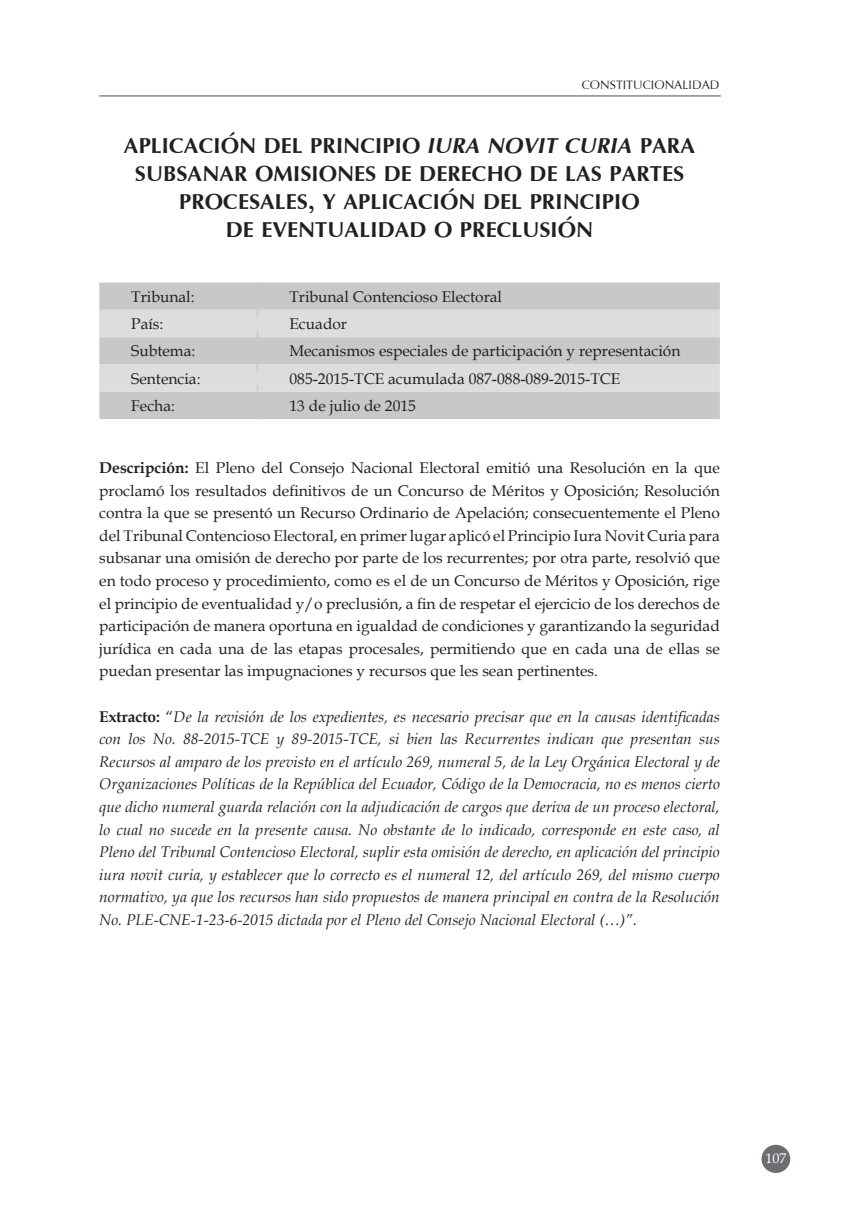
<style>
.page{position:relative;width:844px;height:1216px;background:#fff}
.page>*{position:absolute;margin:0;border:0;box-sizing:border-box;transform-origin:0 0}
.t1{font:33.95px/28.2px "Iris UPC Bold";color:#231f20;text-align:center}
.t2{font:19.25px "Iris UPC";color:#231f20}
.t3{font:15.58px/22.6px "Book Antiqua";color:#231f20;text-align:justify}
.t4{font:italic 15.58px/22.6px "Book Antiqua";color:#231f20;text-align:justify}
.t5{font:14px "Book Antiqua";color:#fff}
.s1{font-style:italic}
.s2{font-weight:700}
.s3{font-weight:700;font-style:normal}
.s4{font-style:normal}
</style>
<div class="page">
<div style="left:761px;top:1144px;width:29px;height:28px;background:#6c6d70;border-radius:50%"></div>
<div style="left:99px;top:282px;width:620px;height:137px;background:#c7c8ca"></div>
<svg style="left:99px;top:310px;width:620px;height:82px;background:#d5d6d8"></svg>
<svg style="left:257px;top:303px;width:1px;height:14px"></svg>
<svg style="left:257px;top:330px;width:1px;height:14px"></svg>
<svg style="left:257px;top:357px;width:1px;height:14px"></svg>
<svg style="left:257px;top:385px;width:1px;height:13px"></svg>
<hr style="left:99px;top:95px;width:621px;height:2px;background:#999b9e">
<p class="t2" style="left:581px;top:71px;width:139px">CONSTITUCIONALIDAD</p>
<h1 class="t1" style="left:124px;top:129px;width:572px">APLICACIÓN DEL PRINCIPIO <span class="s1">IURA NOVIT CURIA</span> PARA SUBSANAR OMISIONES DE DERECHO DE LAS PARTES PROCESALES, Y APLICACIÓN DEL PRINCIPIO<br>DE EVENTUALIDAD O PRECLUSIÓN</h1>
<p class="t3" style="left:131px;top:285px;width:65px">Tribunal:</p>
<p class="t3" style="left:289px;top:285px;width:214px">Tribunal Contencioso Electoral</p>
<p class="t3" style="left:131px;top:312px;width:34px">País:</p>
<p class="t3" style="left:289px;top:312px;width:59px">Ecuador</p>
<p class="t3" style="left:131px;top:339px;width:65px">Subtema:</p>
<p class="t3" style="left:289px;top:339px;width:392px">Mecanismos especiales de participación y representación</p>
<p class="t3" style="left:131px;top:367px;width:71px">Sentencia:</p>
<p class="t3" style="left:289px;top:367px;width:332px">085-2015-TCE acumulada 087-088-089-2015-TCE</p>
<p class="t3" style="left:131px;top:394px;width:45px">Fecha:</p>
<p class="t3" style="left:289px;top:394px;width:128px">13 de julio de 2015</p>
<p class="t3" style="left:99px;top:456px;width:622px"><span class="s2">Descripción:</span> El Pleno del Consejo Nacional Electoral emitió una Resolución en la que proclamó los resultados definitivos de un Concurso de Méritos y Oposición; Resolución contra la que se presentó un Recurso Ordinario de Apelación; consecuentemente el Pleno del Tribunal Contencioso Electoral, en primer lugar aplicó el Principio Iura Novit Curia para subsanar una omisión de derecho por parte de los recurrentes; por otra parte, resolvió que en todo proceso y procedimiento, como es el de un Concurso de Méritos y Oposición, rige el principio de eventualidad y/o preclusión, a fin de respetar el ejercicio de los derechos de participación de manera oportuna en igualdad de condiciones y garantizando la seguridad jurídica en cada una de las etapas procesales, permitiendo que en cada una de ellas se puedan presentar las impugnaciones y recursos que les sean pertinentes.</p>
<p class="t4" style="left:99px;top:704px;width:622px"><span class="s3">Extracto:</span> <span class="s4">“</span>De la revisión de los expedientes, es necesario precisar que en la causas identificadas con los No. 88-2015-TCE y 89-2015-TCE, si bien las Recurrentes indican que presentan sus Recursos al amparo de los previsto en el artículo 269, numeral 5, de la Ley Orgánica Electoral y de Organizaciones Políticas de la República del Ecuador, Código de la Democracia, no es menos cierto que dicho numeral guarda relación con la adjudicación de cargos que deriva de un proceso electoral, lo cual no sucede en la presente causa. No obstante de lo indicado, corresponde en este caso, al Pleno del Tribunal Contencioso Electoral, suplir esta omisión de derecho, en aplicación del principio iura novit curia, y establecer que lo correcto es el numeral 12, del artículo 269, del mismo cuerpo normativo, ya que los recursos han sido propuestos de manera principal en contra de la Resolución No. PLE-CNE-1-23-6-2015 dictada por el Pleno del Consejo Nacional Electoral (…)”.</p>
<p class="t5" style="left:765px;top:1148px;width:22px">107</p>
</div>
